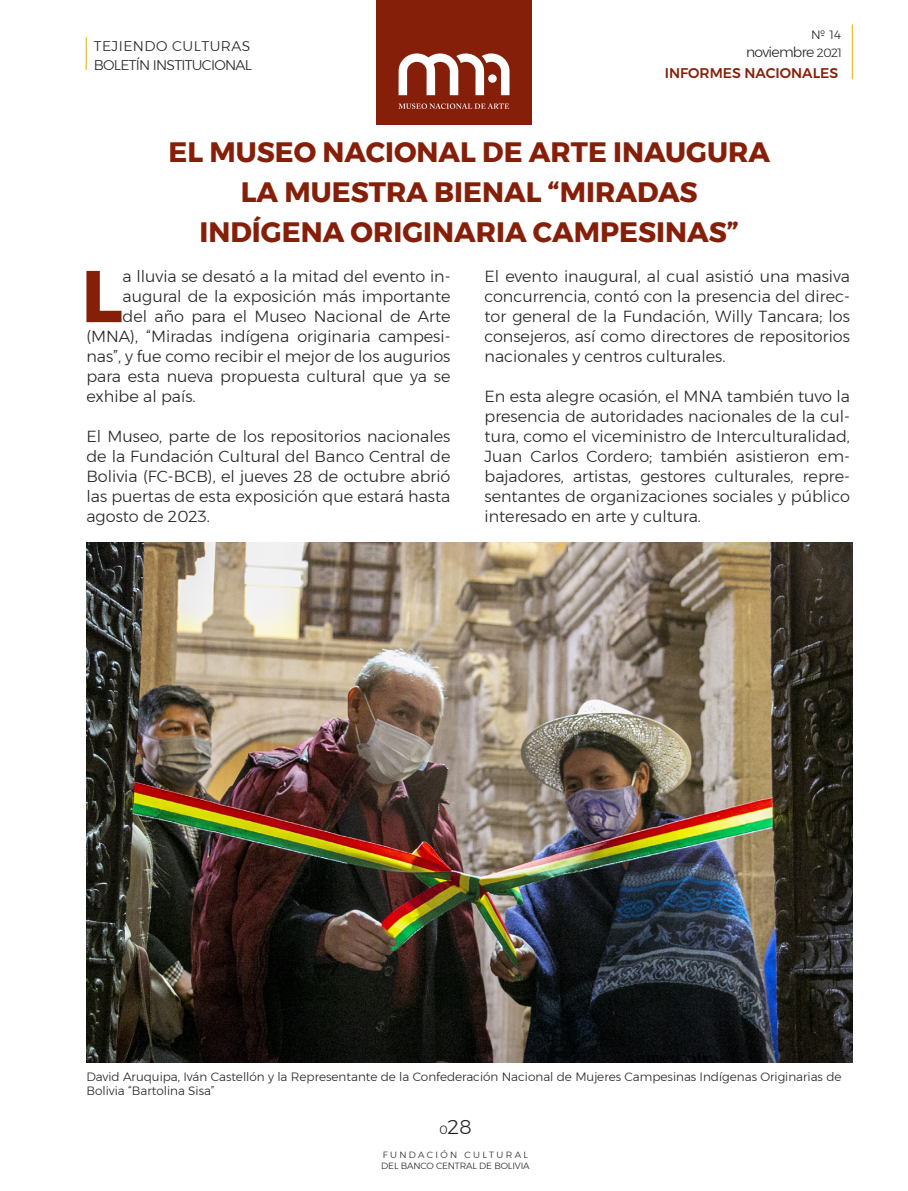
<style>
.page{position:relative;width:908px;height:1191px;background:#fff}
.page>*{position:absolute;margin:0;border:0;box-sizing:border-box;transform-origin:0 0}
.primera_linea{font:700 73px "Montserrat";color:#861f09}
.título{font:700 28px/40px "Montserrat";color:#861f09;text-align:center}
.t1{font:300 20px "Montserrat";color:#231f20}
.texto_corrido{font:300 16px/20px "Montserrat";color:#231f20;text-align:justify}
.primera_linea-2{font:300 16px "Montserrat";color:#231f20}
.t2{font:500 14px/20.6px "Montserrat";color:#861f09;text-align:right}
.t3{font:300 14px "Montserrat";letter-spacing:-.05em;color:#231f20}
.t4{font:300 14px "Montserrat";letter-spacing:.035em;color:#231f20}
.pie_de_foto{font:300 12px/14.4px "Montserrat";color:#231f20}
.t5{font:300 9px/10.8px "Montserrat";letter-spacing:-.015em;color:#231f20}
.s1{font-weight:300;color:#231f20}
.s2{font-weight:300;font-size:12px;color:#231f20}
.s3{font-size:12px}
</style>
<div class="page">
<hr style="left:86px;top:37px;width:1px;height:33px;background:#ddb008">
<hr style="left:851px;top:24px;width:1px;height:55px;background:#ddb008">
<div style="left:376px;top:0;width:155px;height:124px;background:#861f09"></div>
<svg style="left:398px;top:103px;width:111px;height:6px"></svg>
<svg style="left:398px;top:53px;width:111px;height:42px"></svg>
<div style="left:488px;top:74px;width:8px;height:9px;background:#fff;border-radius:50%"></div>
<img style="left:86px;top:542px;width:765px;height:520px">
<p class="pie_de_foto" style="left:810px;top:27px;width:32px">№ 14</p>
<p class="t4" style="left:94px;top:35px;width:158px">TEJIENDO CULTURAS</p>
<p class="t3" style="left:94px;top:55px;width:160px">BOLETÍN INSTITUCIONAL</p>
<p class="t2" style="left:664px;top:42px;width:178px"><span class="s1">noviembre</span> <span class="s2">2021<br></span>INFORMES NACIONALES</p>
<p class="título" style="left:168px;top:132px;width:602px">EL MUSEO NACIONAL DE ARTE INAUGURA<br>LA MUESTRA BIENAL “MIRADAS<br>INDÍGENA ORIGINARIA CAMPESINAS”</p>
<p class="primera_linea" style="left:81px;top:238px;width:43px">L</p>
<p class="primera_linea-2" style="left:123px;top:264px;width:329px">a lluvia se desató a la mitad del evento in-</p>
<p class="primera_linea-2" style="left:123px;top:284px;width:329px">augural de la exposición más importante</p>
<p class="primera_linea-2" style="left:123px;top:304px;width:329px">del año para el Museo Nacional de Arte</p>
<p class="primera_linea-2" style="left:86px;top:324px;width:365px">(MNA), “Miradas indígena originaria campesi-</p>
<p class="primera_linea-2" style="left:86px;top:344px;width:365px">nas”, y fue como recibir el mejor de los augurios</p>
<p class="primera_linea-2" style="left:86px;top:364px;width:365px">para esta nueva propuesta cultural que ya se</p>
<p class="primera_linea-2" style="left:86px;top:384px;width:111px">exhibe al país.</p>
<p class="texto_corrido" style="left:86px;top:426px;width:365px">El Museo, parte de los repositorios nacionales de la Fundación Cultural del Banco Central de Bolivia (FC-BCB), el jueves 28 de octubre abrió las puertas de esta exposición que estará hasta agosto de 2023.</p>
<p class="texto_corrido" style="left:484px;top:266px;width:367px">El evento inaugural, al cual asistió una masiva concurrencia, contó con la presencia del direc&shy;tor general de la Fundación, Willy Tancara; los consejeros, así como directores de repositorios nacionales y centros culturales.</p>
<p class="texto_corrido" style="left:484px;top:386px;width:367px">En esta alegre ocasión, el MNA también tuvo la presencia de autoridades nacionales de la cul&shy;tura, como el viceministro de Interculturalidad, Juan Carlos Cordero; también asistieron em&shy;bajadores, artistas, gestores culturales, repre&shy;sentantes de organizaciones sociales y público interesado en arte y cultura.</p>
<p class="pie_de_foto" style="left:86px;top:1069px;width:756px">David Aruquipa, Iván Castellón y la Representante de la Confederación Nacional de Mujeres Campesinas Indígenas Originarias de<br>Bolivia “Bartolina Sisa”</p>
<p class="t1" style="left:439px;top:1112px;width:34px"><span class="s3">0</span>28</p>
<p class="t5" style="left:381px;top:1149px;width:150px">FUNDACIÓN CULTURAL<br>DEL BANCO CENTRAL DE BOLIVIA</p>
</div>
